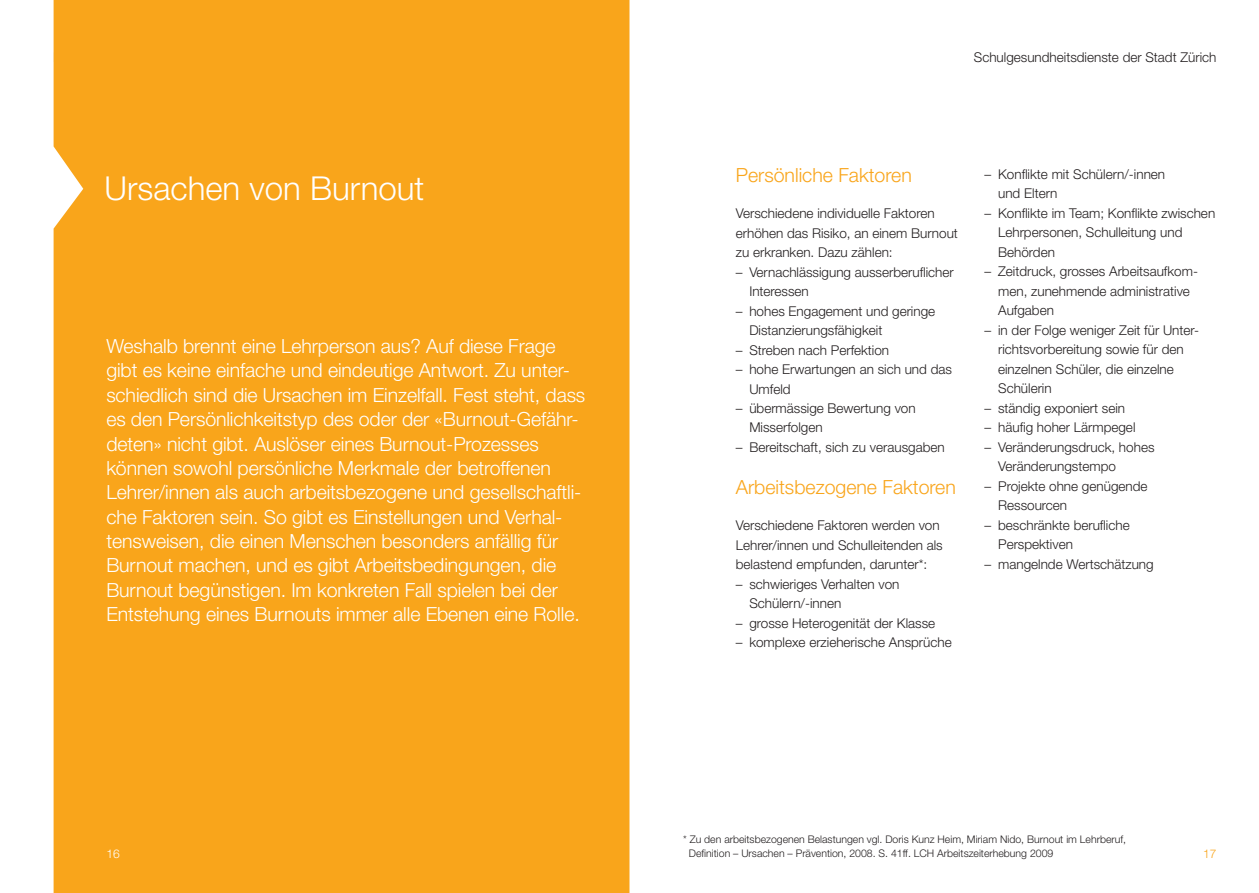
<style>
.page{position:relative;width:1259px;height:893px;background:#fff}
.page>*{position:absolute;margin:0;border:0;box-sizing:border-box;transform-origin:0 0}
.t1{font:300 33px "Helvetica Neue LT Pro";color:#fff}
.t2{font:300 19.5px/24.3px "Helvetica Neue LT Pro";letter-spacing:-.005em;color:#fff}
.t3{font:300 19.5px "Helvetica Neue LT Pro";color:#f9a51b}
.t4{font:300 13.5px/19.5px "Helvetica Neue LT Pro";color:#231f20}
.t5{font:300 12px "Helvetica Neue LT Pro";color:#f9a51b}
.t6{font:300 12px "Helvetica Neue LT Pro";color:#fff}
.t7{font:300 10.5px/13.5px "Helvetica Neue LT Pro";color:#231f20}
</style>
<div class="page">
<div style="left:54px;top:0;width:575px;height:893px;background:#f9a51b"></div>
<h1 class="t1" style="left:105px;top:168px;width:321px">Ursachen von Burnout</h1>
<p class="t2" style="left:106px;top:333px;width:480px">Weshalb brennt eine Lehrperson aus? Auf diese Frage gibt es keine einfache und eindeutige Antwort. Zu unter&shy;schiedlich sind die Ursachen im Einzelfall. Fest steht, dass es den Persönlichkeitstyp des oder der «Burnout-Gefähr&shy;deten» nicht gibt. Auslöser eines Burnout-Prozesses können sowohl persönliche Merkmale der betroffenen Lehrer/innen als auch arbeitsbezogene und gesellschaftli&shy;che Faktoren sein. So gibt es Einstellungen und Verhal&shy;tensweisen, die einen Menschen besonders anfällig für Burnout machen, und es gibt Arbeitsbedingungen, die Burnout begünstigen. Im konkreten Fall spielen bei der Entstehung eines Burnouts immer alle Ebenen eine Rolle.</p>
<p class="t6" style="left:106px;top:846px;width:15px">16</p>
<p class="t4" style="left:974px;top:47px;width:244px">Schulgesundheitsdienste der Stadt Zürich</p>
<h2 class="t3" style="left:736px;top:163px;width:177px">Persönliche Faktoren</h2>
<p class="t4" style="left:736px;top:203px;width:224px">Verschiedene individuelle Faktoren erhöhen das Risiko, an einem Burnout zu erkranken. Dazu zählen:</p>
<p class="t4" style="left:749px;top:262px;width:206px;text-indent:-14px">– Vernachlässigung ausserberuflicher<br>Interessen</p>
<p class="t4" style="left:749px;top:301px;width:187px;text-indent:-14px">– hohes Engagement und geringe<br>Distanzierungsfähigkeit</p>
<p class="t4" style="left:736px;top:340px;width:155px">– Streben nach Perfektion</p>
<p class="t4" style="left:749px;top:359px;width:204px;text-indent:-14px">– hohe Erwartungen an sich und das<br>Umfeld</p>
<p class="t4" style="left:749px;top:398px;width:168px;text-indent:-14px">– übermässige Bewertung von<br>Misserfolgen</p>
<p class="t4" style="left:736px;top:437px;width:210px">– Bereitschaft, sich zu verausgaben</p>
<h2 class="t3" style="left:736px;top:475px;width:221px">Arbeitsbezogene Faktoren</h2>
<p class="t4" style="left:736px;top:515px;width:208px">Verschiedene Faktoren werden von<br>Lehrer/innen und Schulleitenden als belastend empfunden, darunter*:</p>
<p class="t4" style="left:749px;top:574px;width:152px;text-indent:-14px">– schwieriges Verhalten von<br>Schülern/-innen</p>
<p class="t4" style="left:736px;top:613px;width:201px">– grosse Heterogenität der Klasse</p>
<p class="t4" style="left:736px;top:632px;width:217px">– komplexe erzieherische Ansprüche</p>
<p class="t4" style="left:998px;top:164px;width:168px;text-indent:-14px">– Konflikte mit Schülern/-innen und Eltern</p>
<p class="t4" style="left:998px;top:203px;width:219px;text-indent:-14px">– Konflikte im Team; Konflikte zwischen<br>Lehrpersonen, Schulleitung und<br>Behörden</p>
<p class="t4" style="left:998px;top:262px;width:201px;text-indent:-14px">– Zeitdruck, grosses Arbeitsaufkom&shy;men, zunehmende administrative<br>Aufgaben</p>
<p class="t4" style="left:998px;top:320px;width:202px;text-indent:-14px">– in der Folge weniger Zeit für Unter&shy;richtsvorbereitung sowie für den einzelnen Schüler, die einzelne<br>Schülerin</p>
<p class="t4" style="left:984px;top:398px;width:142px">– ständig exponiert sein</p>
<p class="t4" style="left:984px;top:418px;width:152px">– häufig hoher Lärmpegel</p>
<p class="t4" style="left:998px;top:437px;width:158px;text-indent:-14px">– Veränderungsdruck, hohes<br>Veränderungstempo</p>
<p class="t4" style="left:998px;top:476px;width:151px;text-indent:-14px">– Projekte ohne genügende<br>Ressourcen</p>
<p class="t4" style="left:998px;top:515px;width:133px;text-indent:-14px">– beschränkte berufliche<br>Perspektiven</p>
<p class="t4" style="left:984px;top:554px;width:171px">– mangelnde Wertschätzung</p>
<p class="t7" style="left:689px;top:832px;width:438px;text-indent:-6px">* Zu den arbeitsbezogenen Belastungen vgl. Doris Kunz Heim, Miriam Nido, Burnout im Lehrberuf,<br>Definition – Ursachen – Prävention, 2008. S. 41ff. LCH Arbeitszeiterhebung 2009</p>
<p class="t5" style="left:1203px;top:846px;width:15px">17</p>
</div>
